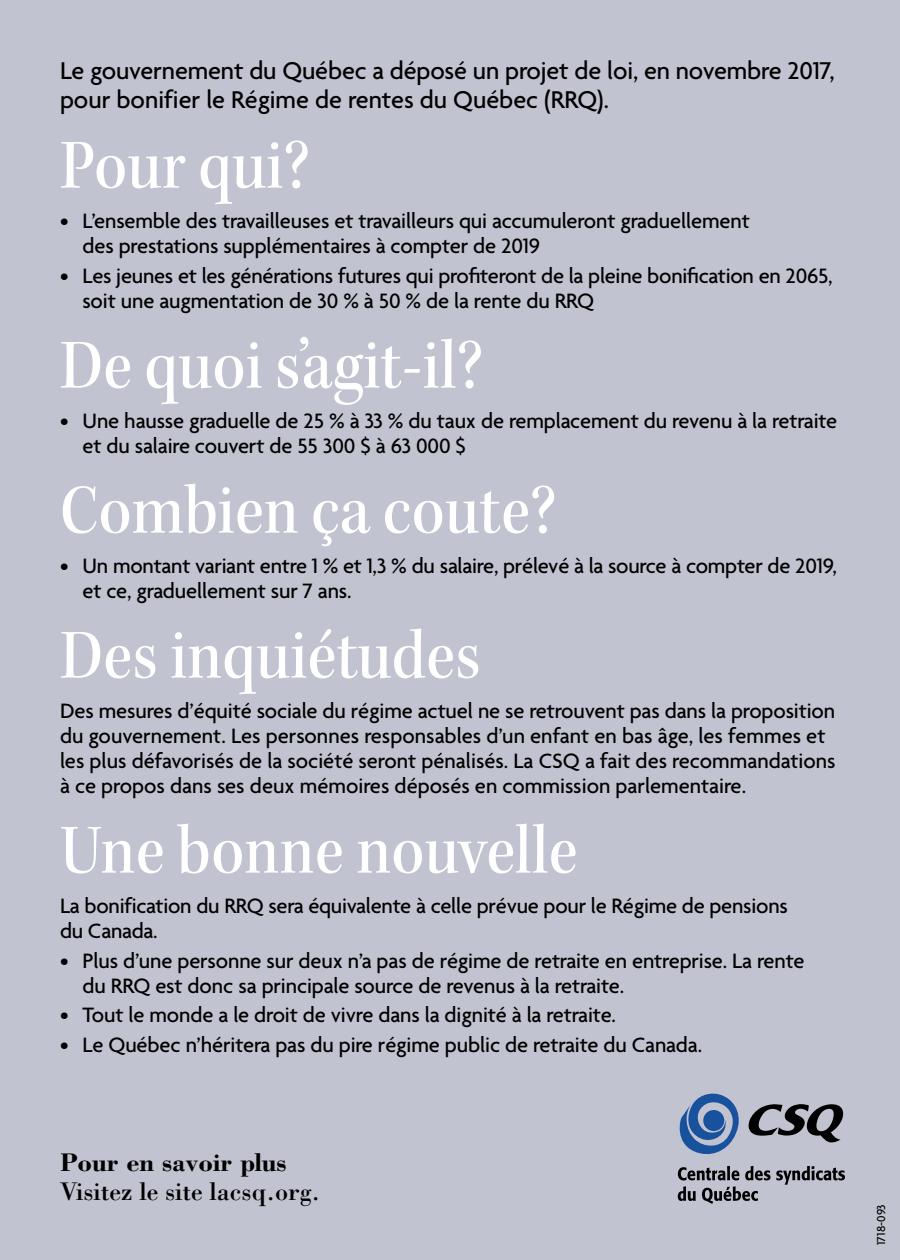
<style>
.page{position:relative;width:900px;height:1260px;background:#c1c3d0}
.page>*{position:absolute;margin:0;border:0;box-sizing:border-box;transform-origin:0 0}
.t1{font:72.5px "Kepler Std Medium Scn Subh";color:#fff}
.t2{font:500 26.25px/28.8px "Agenda";letter-spacing:-.005em;color:#000}
.t3{font:26.25px "Bodoni Std";color:#000}
.t4{font:700 26.25px "Bodoni Std";color:#000}
.t5{font:500 22.5px/25px "Agenda";letter-spacing:-.005em;color:#000}
.t6{font:500 12.5px "Agenda";color:#000}
</style>
<div class="page">
<svg style="left:679px;top:1094px;width:165px;height:60px"></svg>
<div style="left:703px;top:1110px;width:21px;height:21px;background:#18529d;border-radius:50%"></div>
<svg style="left:678px;top:1166px;width:167px;height:38px"></svg>
<p class="t2" style="left:60px;top:58px;width:776px">Le gouvernement du Québec a déposé un projet de loi, en novembre 2017, pour bonifier le Régime de rentes du Québec (RRQ).</p>
<h1 class="t1" style="left:60px;top:125px;width:251px">Pour qui?</h1>
<p class="t5" style="left:82px;top:209px;width:669px;text-indent:-22px">• L’ensemble des travailleuses et travailleurs qui accumuleront graduellement des prestations supplémentaires à compter de 2019</p>
<p class="t5" style="left:82px;top:264px;width:752px;text-indent:-22px">• Les jeunes et les générations futures qui profiteront de la pleine bonification en 2065, soit une augmentation de 30 % à 50 % de la rente du RRQ</p>
<h1 class="t1" style="left:60px;top:325px;width:425px">De quoi s’agit-il?</h1>
<p class="t5" style="left:83px;top:409px;width:756px;text-indent:-23px">• Une hausse graduelle de 25 % à 33 % du taux de remplacement du revenu à la retraite et du salaire couvert de 55 300 $ à 63 000 $</p>
<h1 class="t1" style="left:60px;top:470px;width:498px">Combien ça coute?</h1>
<p class="t5" style="left:82px;top:554px;width:756px;text-indent:-22px">• Un montant variant entre 1 % et 1,3 % du salaire, prélevé à la source à compter de 2019, et ce, graduellement sur 7 ans.</p>
<h1 class="t1" style="left:60px;top:615px;width:422px">Des inquiétudes</h1>
<p class="t5" style="left:60px;top:699px;width:777px">Des mesures d’équité sociale du régime actuel ne se retrouvent pas dans la proposition du gouvernement. Les personnes responsables d’un enfant en bas âge, les femmes et les plus défavorisés de la société seront pénalisés. La CSQ a fait des recommandations à ce propos dans ses deux mémoires déposés en commission parlementaire.</p>
<h1 class="t1" style="left:60px;top:810px;width:519px">Une bonne nouvelle</h1>
<p class="t5" style="left:60px;top:894px;width:729px">La bonification du RRQ sera équivalente à celle prévue pour le Régime de pensions du Canada.</p>
<p class="t5" style="left:82px;top:949px;width:724px;text-indent:-22px">• Plus d’une personne sur deux n’a pas de régime de retraite en entreprise. La rente du RRQ est donc sa principale source de revenus à la retraite.</p>
<p class="t5" style="left:60px;top:1004px;width:558px">• Tout le monde a le droit de vivre dans la dignité à la retraite.</p>
<p class="t5" style="left:60px;top:1034px;width:644px">• Le Québec n’héritera pas du pire régime public de retraite du Canada.</p>
<p class="t4" style="left:60px;top:1146px;width:228px">Pour en savoir plus</p>
<p class="t3" style="left:60px;top:1175px;width:262px">Visitez le site lacsq.org.</p>
<p class="t6" style="left:874px;top:1245px;width:42px;rotate:-90deg">1718-093</p>
</div>
